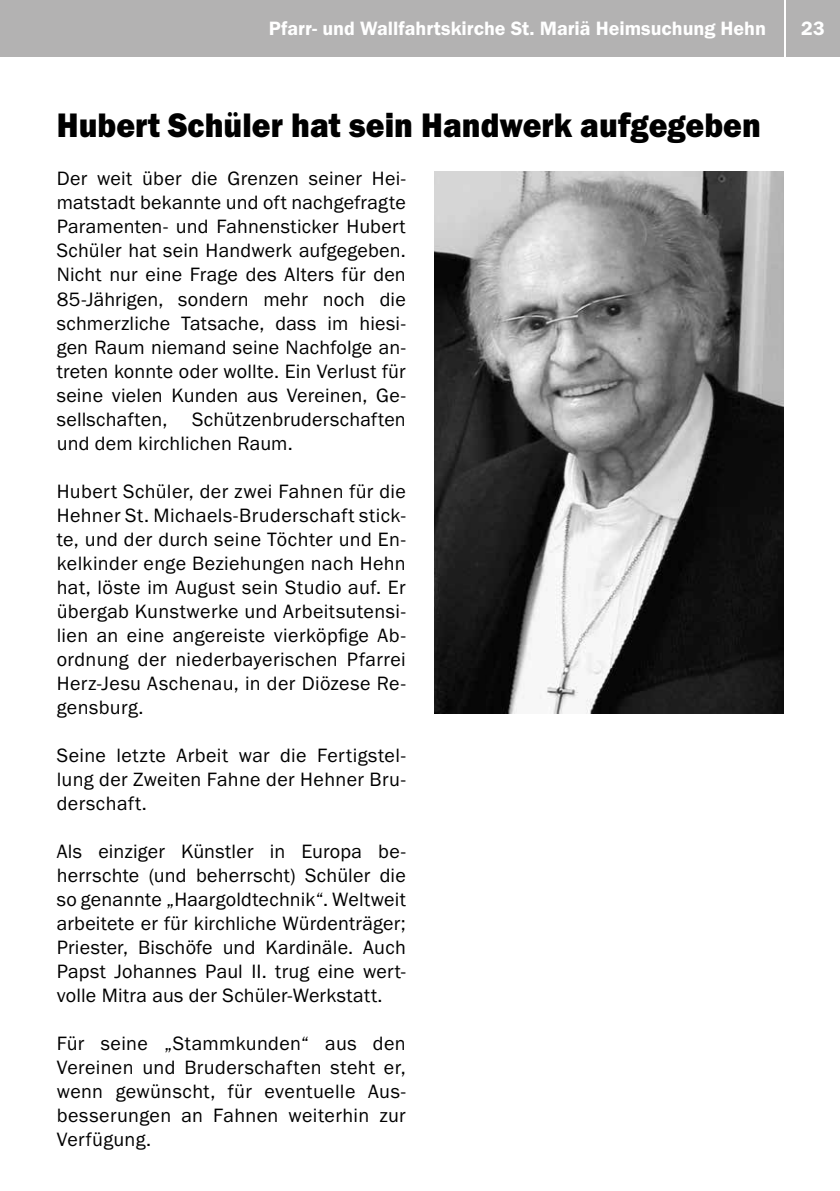
<style>
.page{position:relative;width:840px;height:1191px;background:#fff}
.page>*{position:absolute;margin:0;border:0;box-sizing:border-box;transform-origin:0 0}
.t1{font:35.2px "Franklin Gothic URW Hea";letter-spacing:.005em;color:#000;scale:.91 1}
.t2{font:20px/24px "Franklin Gothic URW Boo";letter-spacing:.015em;color:#000;text-align:justify}
.t3{font:20px "Franklin Gothic URW Dem";color:#fff}
</style>
<div class="page">
<div style="left:0;top:0;width:782px;height:57px;background:#b3b2b2"></div>
<div style="left:785px;top:0;width:54px;height:57px;background:#b3b2b2"></div>
<img style="left:434px;top:172px;width:348px;height:541px">
<p class="t3" style="left:268px;top:16px;width:498px">Pfarr- und Wallfahrtskirche St. Mariä Heimsuchung Hehn</p>
<p class="t3" style="left:800px;top:16px;width:25px">23</p>
<h1 class="t1" style="left:57px;top:103px;width:775px">Hubert Schüler hat sein Handwerk aufgegeben</h1>
<p class="t2" style="left:57px;top:166px;width:350px">Der weit über die Grenzen seiner Hei&shy;matstadt bekannte und oft nachgefragte Paramenten- und Fahnensticker Hubert Schüler hat sein Handwerk aufgegeben.<br>Nicht nur eine Frage des Alters für den 85-Jährigen, sondern mehr noch die schmerzliche Tatsache, dass im hiesi&shy;gen Raum niemand seine Nachfolge an&shy;treten konnte oder wollte. Ein Verlust für seine vielen Kunden aus Vereinen, Ge&shy;sellschaften, Schützenbruderschaften und dem kirchlichen Raum.</p>
<p class="t2" style="left:57px;top:478px;width:350px">Hubert Schüler, der zwei Fahnen für die Hehner St. Michaels-Bruderschaft stick&shy;te, und der durch seine Töchter und En&shy;kelkinder enge Beziehungen nach Hehn hat, löste im August sein Studio auf. Er übergab Kunstwerke und Arbeitsutensi&shy;lien an eine angereiste vierköpfige Ab&shy;ordnung der niederbayerischen Pfarrei Herz-Jesu Aschenau, in der Diözese Re&shy;gensburg.</p>
<p class="t2" style="left:57px;top:742px;width:350px">Seine letzte Arbeit war die Fertigstel&shy;lung der Zweiten Fahne der Hehner Bru&shy;derschaft.</p>
<p class="t2" style="left:57px;top:838px;width:350px">Als einziger Künstler in Europa be&shy;herrschte (und beherrscht) Schüler die so genannte „Haargoldtechnik“. Weltweit arbeitete er für kirchliche Würdenträger; Priester, Bischöfe und Kardinäle. Auch Papst Johannes Paul II. trug eine wert&shy;volle Mitra aus der Schüler-Werkstatt.</p>
<p class="t2" style="left:57px;top:1030px;width:350px">Für seine „Stammkunden“ aus den Vereinen und Bruderschaften steht er, wenn gewünscht, für eventuelle Aus&shy;besserungen an Fahnen weiterhin zur Verfügung.</p>
</div>
